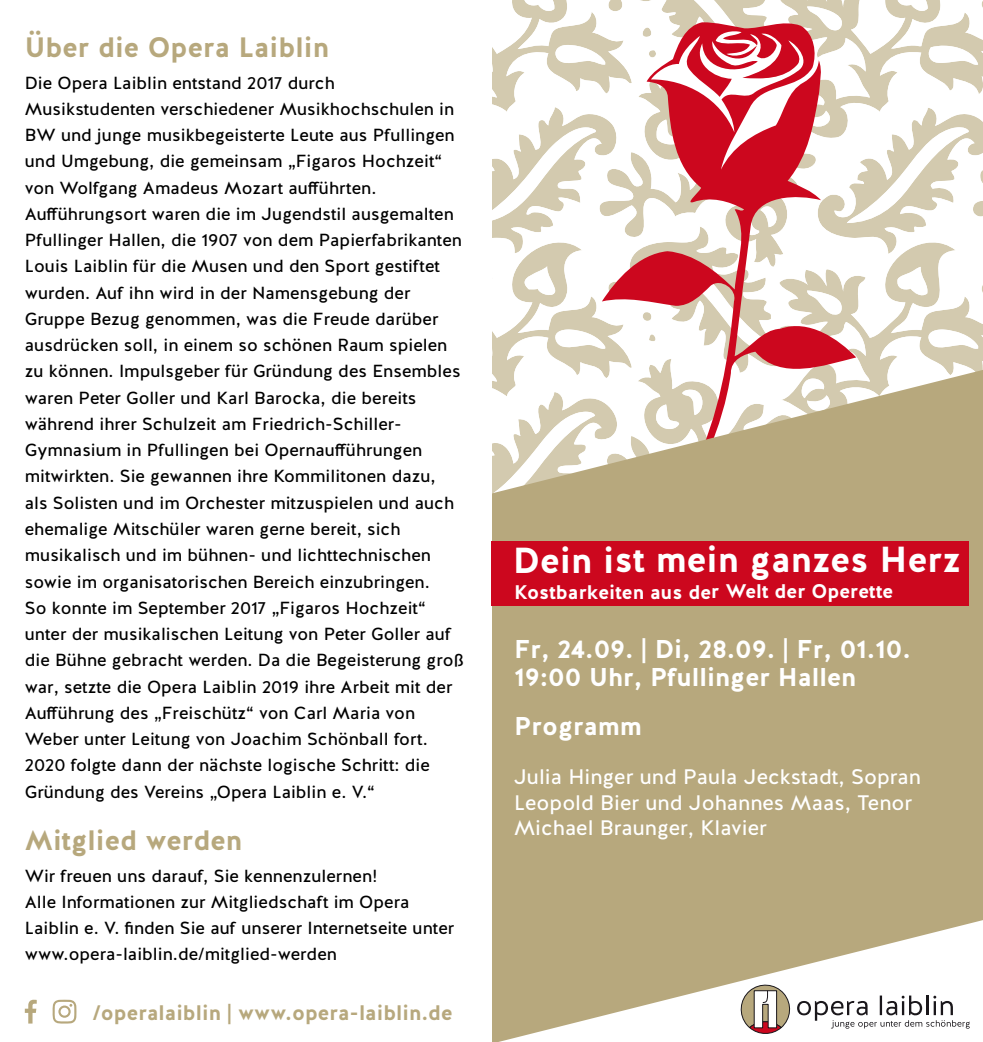
<style>
.page{position:relative;width:983px;height:1042px;background:#fff}
.page>*{position:absolute;margin:0;border:0;box-sizing:border-box;transform-origin:0 0}
.t1{font:700 36.23px "Halis GR";letter-spacing:-.005em;color:#fff}
.t2{font:700 28px "Halis GR";color:#b7a87d}
.t3{font:700 25.72px/28px "Halis GR";color:#fff}
.t4{font:21px/25.2px "Halis GR";color:#fff}
.t5{font:700 21px "Halis GR";color:#b7a87d}
.t6{font:700 19.6px "Halis GR";letter-spacing:-.005em;color:#fff}
.t7{font:17.5px/26.2px "Halis GR";color:#000}
</style>
<div class="page">
<svg style="left:492px;top:179px;width:490px;height:191px"></svg>
<svg style="left:492px;top:0;width:490px;height:179px"></svg>
<svg style="left:601px;top:19px;width:255px;height:351px"></svg>
<svg style="left:491px;top:370px;width:491px;height:672px;background:#c1b38f"></svg>
<svg style="left:738px;top:982px;width:231px;height:53px"></svg>
<div style="left:491px;top:541px;width:477px;height:64px;background:#cc071e"></div>
<svg style="left:25px;top:999px;width:12px;height:24px"></svg>
<svg style="left:52px;top:999px;width:24px;height:25px"></svg>
<h2 class="t2" style="left:25px;top:29px;width:306px">Über die Opera Laiblin</h2>
<p class="t7" style="left:25px;top:70px;width:441px">Die Opera Laiblin entstand 2017 durch Musikstudenten verschiedener Musikhochschulen in BW und junge musikbegeisterte Leute aus Pfullingen und Umgebung, die gemeinsam „Figaros Hochzeit“ von Wolfgang Amadeus Mozart aufführten.<br>Aufführungsort waren die im Jugendstil ausgemalten Pfullinger Hallen, die 1907 von dem Papierfabrikanten Louis Laiblin für die Musen und den Sport gestiftet wurden. Auf ihn wird in der Namensgebung der Gruppe Bezug genommen, was die Freude darüber ausdrücken soll, in einem so schönen Raum spielen zu können. Impulsgeber für Gründung des Ensembles waren Peter Goller und Karl Barocka, die bereits während ihrer Schulzeit am Friedrich-Schiller-Gymnasium in Pfullingen bei Opernaufführungen mitwirkten. Sie gewannen ihre Kommilitonen dazu,<br>als Solisten und im Orchester mitzuspielen und auch ehemalige Mitschüler waren gerne bereit, sich musikalisch und im bühnen- und lichttechnischen sowie im organisatorischen Bereich einzubringen.<br>So konnte im September 2017 „Figaros Hochzeit“ unter der musikalischen Leitung von Peter Goller auf die Bühne gebracht werden. Da die Begeisterung groß war, setzte die Opera Laiblin 2019 ihre Arbeit mit der Aufführung des „Freischütz“ von Carl Maria von Weber unter Leitung von Joachim Schönball fort.<br>2020 folgte dann der nächste logische Schritt: die Gründung des Vereins „Opera Laiblin e. V.“</p>
<h2 class="t2" style="left:25px;top:822px;width:219px">Mitglied werden</h2>
<p class="t7" style="left:25px;top:863px;width:431px">Wir freuen uns darauf, Sie kennenzulernen!<br>Alle Informationen zur Mitgliedschaft im Opera Laiblin e. V. finden Sie auf unserer Internetseite unter www.opera-laiblin.de/mitglied-werden</p>
<p class="t5" style="left:92px;top:999px;width:362px">/operalaiblin | www.opera-laiblin.de</p>
<h1 class="t1" style="left:512px;top:536px;width:449px">Dein ist mein ganzes Herz</h1>
<p class="t6" style="left:514px;top:579px;width:380px">Kostbarkeiten aus der Welt der Operette</p>
<h3 class="t3" style="left:514px;top:635px;width:398px">Fr, 24.09. | Di, 28.09. | Fr, 01.10.<br>19:00 Uhr, Pfullinger Hallen</h3>
<h3 class="t3" style="left:514px;top:712px;width:129px">Programm</h3>
<p class="t4" style="left:514px;top:765px;width:408px">Julia Hinger und Paula Jeckstadt, Sopran<br>Leopold Bier und Johannes Maas, Tenor<br>Michael Braunger, Klavier</p>
</div>
